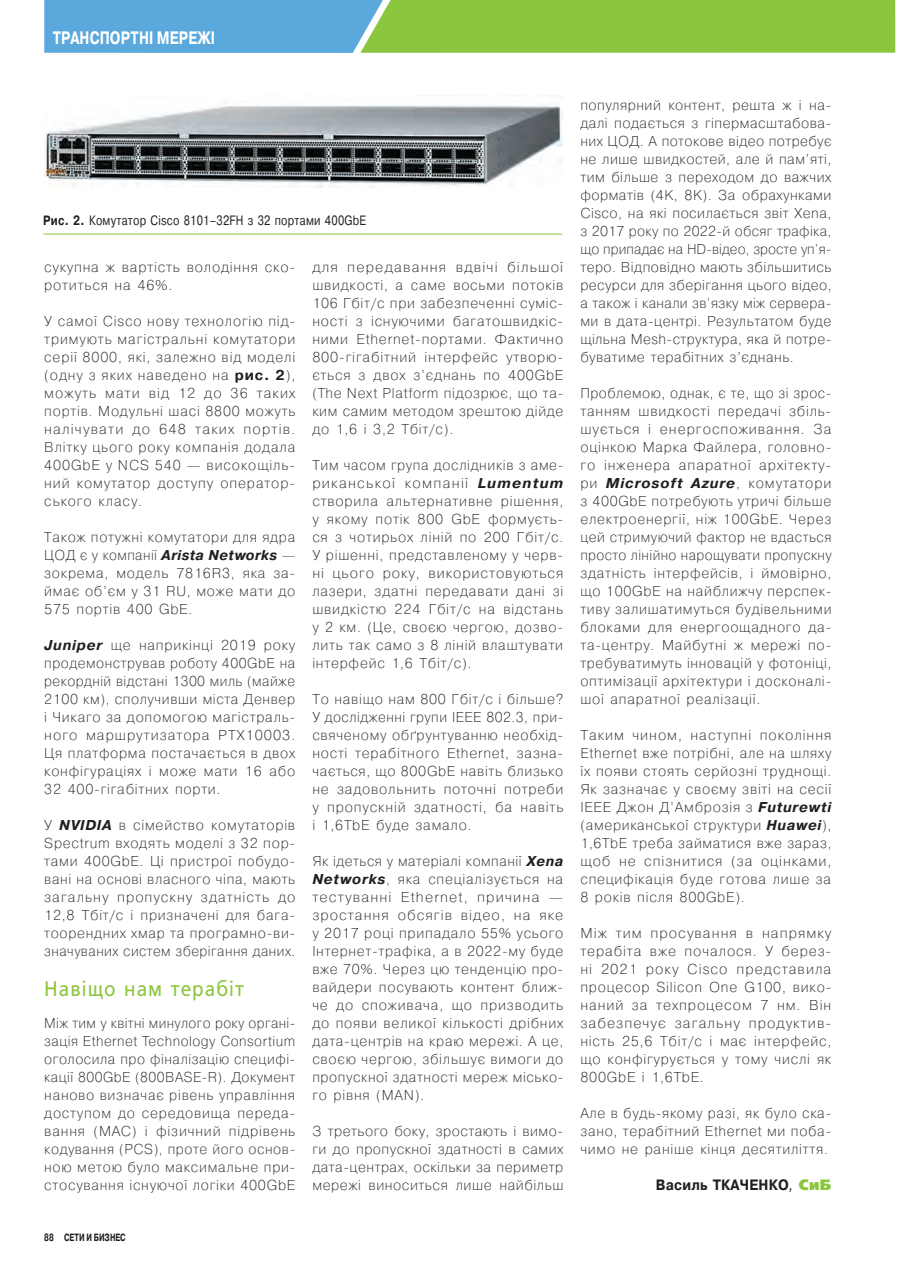
<style>
.page{position:relative;width:897px;height:1267px;background:#fff}
.page>*{position:absolute;margin:0;border:0;box-sizing:border-box;transform-origin:0 0}
.Подзаголовок{font:21px "Free Set";letter-spacing:.055em;color:#8bc63e;scale:.9 1}
.t1{font:700 18px "Pragmatica";letter-spacing:.01em;color:#fff;scale:.75 1}
.Автор_СиБ_GREP{font:700 15px "Pragmatica";letter-spacing:.015em;color:#231f20;scale:.9 1}
.Текст_osn_GREP__укр{font:200 14.25px/18px "Pragmatica";letter-spacing:.055em;color:#231f20;text-align:justify}
.Рис__-_подп____GREP{font:13.5px "Pragmatica";letter-spacing:.025em;color:#231f20;scale:.8 1}
.t2{font:700 10.5px "Pragmatica";color:#231f20;scale:.7 1}
.s1{font-weight:700}
.s2{font-weight:700;font-style:italic}
.s3{font-weight:400;font-style:italic}
.s4{font-family:"Free Set";font-weight:800;color:#8bc63e}
</style>
<div class="page">
<hr style="left:43px;top:234px;width:519px;height:1px;background:#8bc63e">
<img style="left:44px;top:103px;width:518px;height:84px">
<svg style="left:44px;top:0;width:852px;height:53px;background:#7abb7c"></svg>
<p class="t1" style="left:53px;top:26px;width:218px">ТРАНСПОРТНІ МЕРЕЖІ</p>
<p class="Рис__-_подп____GREP" style="left:43px;top:212px;width:405px"><span class="s1">Рис. 2.</span> Комутатор Cisco 8101–32FH з 32 портами 400GbE</p>
<p class="Текст_osn_GREP__укр" style="left:44px;top:257px;width:252px">сукупна ж вартість володіння ско‑ ротиться на 46%.</p>
<p class="Текст_osn_GREP__укр" style="left:44px;top:311px;width:252px">У самої Cisco нову технологію під‑ тримують магістральні комутатори серії 8000, які, залежно від моделі (одну з яких наведено на <span class="s1">рис. 2</span>), можуть мати від 12 до 36 таких портів. Модульні шасі 8800 можуть налічувати до 648 таких портів.<br>Влітку цього року компанія додала 400GbE у NCS 540 — високощіль‑ ний комутатор доступу оператор‑ ського класу.</p>
<p class="Текст_osn_GREP__укр" style="left:44px;top:527px;width:252px">Також потужні комутатори для ядра ЦОД є у компанії <span class="s2">Arista Networks</span> — зокрема, модель 7816R3, яка за‑ ймає об’єм у 31 RU, може мати до 575 портів 400 GbE.</p>
<p class="Текст_osn_GREP__укр" style="left:44px;top:635px;width:252px"><span class="s2">Juniper</span> ще наприкінці 2019 року продемонстрував роботу 400GbE на рекордній відстані 1300 миль (майже 2100 км), сполучивши міста Денвер і Чикаго за допомогою магістраль‑ ного маршрутизатора PTX10003.<br>Ця платформа постачається в двох конфігураціях і може мати 16 або 32 400‑гігабітних порти.</p>
<p class="Текст_osn_GREP__укр" style="left:44px;top:815px;width:253px">У <span class="s2">NVIDIA</span> в сімейство комутаторів Spectrum входять моделі з 32 пор‑ тами 400GbE. Ці пристрої побудо‑ вані на основі власного чіпа, мають загальну пропускну здатність до 12,8 Тбіт/с і призначені для бага‑ тоорендних хмар та програмно-ви‑ значуваних систем зберігання даних.</p>
<p class="Подзаголовок" style="left:44px;top:975px;width:223px">Навіщо нам терабіт</p>
<p class="Текст_osn_GREP__укр" style="left:44px;top:1013px;width:252px">Між тим у квітні минулого року органі‑ зація Ethernet Technology Consortium оголосила про фіналізацію специфі‑ кації 800GbE (800BASE‑R). Документ наново визначає рівень управління доступом до середовища переда‑ вання (MAC) і фізичний підрівень кодування (PCS), проте його основ‑ ною метою було максимальне при‑ стосування існуючої логіки 400GbE</p>
<p class="t2" style="left:44px;top:1230px;width:118px">88 СЕТИ И БИЗНЕС</p>
<p class="Текст_osn_GREP__укр" style="left:312px;top:257px;width:252px">для передавання вдвічі більшої швидкості, а саме восьми потоків 106 Гбіт/с при забезпеченні суміс‑ ності з існуючими багатошвидкіс‑ ними Ethernet-портами. Фактично 800‑гігабітний інтерфейс утворю‑ ється з двох з’єднань по 400GbE (The Next Platform підозрює, що та‑ ким самим методом зрештою дійде до 1,6 і 3,2 Тбіт/с).</p>
<p class="Текст_osn_GREP__укр" style="left:312px;top:455px;width:252px">Тим часом група дослідників з аме‑ риканської компанії <span class="s2">Lumentum </span>створила альтернативне рішення, у якому потік 800 GbE формуєть‑ ся з чотирьох ліній по 200 Гбіт/с.<br>У рішенні, представленому у черв‑ ні цього року, використовуються лазери, здатні передавати дані зі швидкістю 224 Гбіт/с на відстань у 2 км. (Це, своєю чергою, дозво‑ лить так само з 8 ліній влаштувати інтерфейс 1,6 Тбіт/с).</p>
<p class="Текст_osn_GREP__укр" style="left:312px;top:689px;width:253px">То навіщо нам 800 Гбіт/с і більше?<br>У дослідженні групи IEEE 802.3, при‑ свяченому обґрунтуванню необхід‑ ності терабітного Ethernet, зазна‑ чається, що 800GbE навіть близько не задовольнить поточні потреби у пропускній здатності, ба навіть і 1,6TbE буде замало.</p>
<p class="Текст_osn_GREP__укр" style="left:312px;top:851px;width:252px">Як ідеться у матеріалі компанії <span class="s2">Xena Networks</span>, яка спеціалізується на тестуванні Ethernet, причина — зростання обсягів відео, на яке у 2017 році припадало 55% усього Інтернет-трафіка, а в 2022‑му буде вже 70%. Через цю тенденцію про‑ вайдери посувають контент ближ‑ че до споживача, що призводить до появи великої кількості дрібних дата-центрів на краю мережі. А це, своєю чергою, збільшує вимоги до пропускної здатності мереж місько‑ го рівня (MAN).</p>
<p class="Текст_osn_GREP__укр" style="left:312px;top:1121px;width:252px">З третього боку, зростають і вимо‑ ги до пропускної здатності в самих дата-центрах, оскільки за периметр мережі виноситься лише найбільш</p>
<p class="Текст_osn_GREP__укр" style="left:580px;top:95px;width:253px">популярний контент, решта ж і на‑ далі подається з гіпермасштабова‑ них ЦОД. А потокове відео потребує не лише швидкостей, але й пам’яті, тим більше з переходом до важчих форматів (4K, 8K). За обрахунками Cisco, на які посилається звіт Xena, з 2017 року по 2022‑й обсяг трафіка, що припадає на HD‑відео, зросте уп’я‑ теро. Відповідно мають збільшитись ресурси для зберігання цього відео, а також і канали зв’язку між сервера‑ ми в дата-центрі. Результатом буде щільна Mesh-структура, яка й потре‑ буватиме терабітних з’єднань.</p>
<p class="Текст_osn_GREP__укр" style="left:580px;top:383px;width:253px">Проблемою, однак, є те, що зі зрос‑ танням швидкості передачі збіль‑ шується і енергоспоживання. За оцінкою Марка Файлера, головно‑ го інженера апаратної архітекту‑ ри <span class="s2">Microsoft Azure</span>, комутатори з 400GbE потребують утричі більше електроенергії, ніж 100GbE. Через цей стримуючий фактор не вдасться просто лінійно нарощувати пропускну здатність інтерфейсів, і ймовірно, що 100GbE на найближчу перспек‑ тиву залишатимуться будівельними блоками для енергоощадного да‑ та-центру. Майбутні ж мережі по‑ требуватимуть інновацій у фотоніці, оптимізації архітектури і досконалі‑ шої апаратної реалізації.</p>
<p class="Текст_osn_GREP__укр" style="left:580px;top:725px;width:253px">Таким чином, наступні покоління Ethernet вже потрібні, але на шляху їх появи стоять серйозні труднощі.<br>Як зазначає у своєму звіті на сесії IEEE Джон Д’Амброзія з <span class="s2">Futurewti </span>(американської структури <span class="s2">Huawei</span>), 1,6TbE треба займатися вже зараз, щоб не спізнитися (за оцінками, специфікація буде готова лише за 8 років після 800GbE).</p>
<p class="Текст_osn_GREP__укр" style="left:580px;top:923px;width:252px">Між тим просування в напрямку терабіта вже почалося. У берез‑ ні 2021 року Cisco представила процесор Silicon One G100, вико‑ наний за техпроцесом 7 нм. Він забезпечує загальну продуктив‑ ність 25,6 Тбіт/с і має інтерфейс, що конфігурується у тому числі як 800GbE і 1,6TbE.</p>
<p class="Текст_osn_GREP__укр" style="left:580px;top:1103px;width:252px">Але в будь-якому разі, як було ска‑ зано, терабітний Ethernet ми поба‑ чимо не раніше кінця десятиліття.</p>
<p class="Автор_СиБ_GREP" style="left:655px;top:1175px;width:196px">Василь ТКАЧЕНКО<span class="s3">,</span> <span class="s4">СиБ</span></p>
</div>
